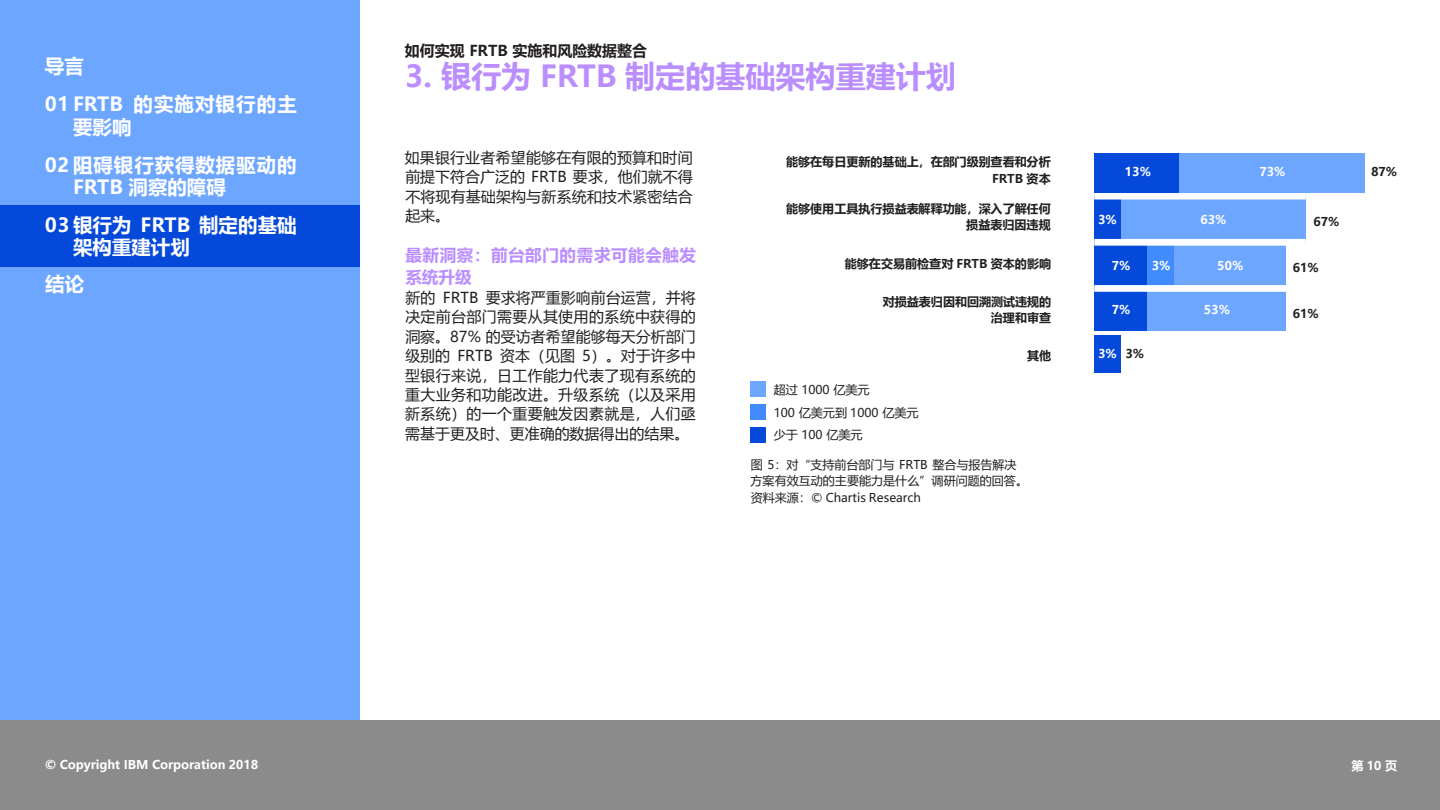
<style>
.page{position:relative;width:1440px;height:810px;background:#fff}
.page>*{position:absolute;margin:0;border:0;box-sizing:border-box;transform-origin:0 0}
.t1{font:700 30px "Microsoft Ya Hei";color:#ba8eff}
.t2{font:700 19.5px/22.5px "Microsoft Ya Hei";letter-spacing:.005em;color:#fff}
.t3{font:700 19.5px/22.5px "Microsoft Ya Hei";letter-spacing:.045em;color:#fff}
.t4{font:700 19.5px/22.5px "Microsoft Ya Hei";letter-spacing:.055em;color:#fff}
.t5{font:700 16.5px/21.5px "Microsoft Ya Hei";letter-spacing:.035em;color:#ba8eff}
.t6{font:15px/19.5px "Microsoft Ya Hei";letter-spacing:.01em;color:#231f20;text-align:justify}
.t7{font:700 15px "Microsoft Ya Hei";color:#231f20}
.t8{font:700 12px/16.5px "Microsoft Ya Hei";color:#221f1f;text-align:right}
.t9{font:12px/16.5px "Microsoft Ya Hei";color:#231f20}
.t10{font:700 12px "Microsoft Ya Hei";letter-spacing:-.005em;color:#fff}
.t11{font:12px "Microsoft Ya Hei";color:#221f1f}
</style>
<div class="page">
<div style="left:0;top:0;width:360px;height:48px;background:#6da6ff"></div>
<div style="left:0;top:303px;width:360px;height:417px;background:#6da6ff"></div>
<div style="left:0;top:720px;width:1440px;height:90px;background:#8b8b8b"></div>
<div style="left:0;top:48px;width:360px;height:37px;background:#6da6ff"></div>
<div style="left:0;top:145px;width:360px;height:61px;background:#6da6ff"></div>
<div style="left:0;top:84px;width:360px;height:62px;background:#6da6ff"></div>
<div style="left:0;top:206px;width:360px;height:61px;background:#0549da"></div>
<div style="left:0;top:267px;width:360px;height:36px;background:#6da6ff"></div>
<div style="left:751px;top:428px;width:15px;height:15px;background:#0549da"></div>
<div style="left:751px;top:404px;width:15px;height:16px;background:#418bff"></div>
<div style="left:751px;top:381px;width:15px;height:15px;background:#6da6ff"></div>
<div style="left:1094px;top:336px;width:27px;height:37px;background:#0549da"></div>
<div style="left:1094px;top:196px;width:27px;height:46px;background:#0549da"></div>
<div style="left:1121px;top:196px;width:185px;height:46px;background:#6da6ff"></div>
<div style="left:1094px;top:242px;width:54px;height:46px;background:#0549da"></div>
<div style="left:1148px;top:242px;width:26px;height:46px;background:#418bff"></div>
<div style="left:1174px;top:242px;width:112px;height:46px;background:#6da6ff"></div>
<div style="left:1094px;top:288px;width:54px;height:43px;background:#0549da"></div>
<div style="left:1148px;top:288px;width:138px;height:43px;background:#6da6ff"></div>
<div style="left:1094px;top:239px;width:212px;height:7px;background:#fff"></div>
<div style="left:1094px;top:285px;width:192px;height:7px;background:#fff"></div>
<div style="left:1094px;top:193px;width:212px;height:7px;background:#fff"></div>
<div style="left:1094px;top:153px;width:86px;height:39px;background:#0549da"></div>
<div style="left:1180px;top:153px;width:185px;height:39px;background:#6da6ff"></div>
<p class="t2" style="left:45px;top:54px;width:40px">导言</p>
<p class="t4" style="left:73px;top:92px;width:225px;text-indent:-28px">01 FRTB 的实施对银行的主要影响</p>
<p class="t3" style="left:73px;top:153px;width:225px;text-indent:-28px">02 阻碍银行获得数据驱动的<br>FRTB 洞察的障碍</p>
<p class="t2" style="left:73px;top:213px;width:225px;text-indent:-28px">03 银行为 FRTB 制定的基础架构重建计划</p>
<p class="t2" style="left:45px;top:272px;width:40px">结论</p>
<p class="t7" style="left:405px;top:40px;width:244px">如何实现 FRTB 实施和风险数据整合</p>
<p class="t1" style="left:405px;top:55px;width:552px">3. 银行为 FRTB 制定的基础架构重建计划</p>
<p class="t6" style="left:405px;top:147px;width:289px">如果银行业者希望能够在有限的预算和时间前提下符合广泛的 FRTB 要求，他们就不得不将现有基础架构与新系统和技术紧密结合起来。</p>
<p class="t5" style="left:405px;top:244px;width:292px">最新洞察：前台部门的需求可能会触发系统升级</p>
<p class="t6" style="left:405px;top:287px;width:292px">新的 FRTB 要求将严重影响前台运营，并将决定前台部门需要从其使用的系统中获得的洞察。87% 的受访者希望能够每天分析部门级别的 FRTB 资本（见图 5）。对于许多中型银行来说，日工作能力代表了现有系统的重大业务和功能改进。升级系统（以及采用新系统）的一个重要触发因素就是，人们亟需基于更及时、更准确的数据得出的结果。</p>
<p class="t8" style="left:786px;top:153px;width:266px">能够在每日更新的基础上，在部门级别查看和分析<br>FRTB 资本</p>
<p class="t8" style="left:786px;top:200px;width:266px">能够使用工具执行损益表解释功能，深入了解任何损益表归因违规</p>
<p class="t8" style="left:845px;top:255px;width:208px">能够在交易前检查对 FRTB 资本的影响</p>
<p class="t8" style="left:883px;top:293px;width:170px">对损益表归因和回溯测试违规的</p>
<p class="t8" style="left:991px;top:309px;width:62px">治理和审查</p>
<p class="t8" style="left:1027px;top:347px;width:26px">其他</p>
<p class="t11" style="left:774px;top:382px;width:97px">超过 1000 亿美元</p>
<p class="t11" style="left:774px;top:404px;width:146px">100 亿美元到 1000 亿美元</p>
<p class="t11" style="left:774px;top:427px;width:90px">少于 100 亿美元</p>
<p class="t9" style="left:751px;top:456px;width:279px">图 5：对“支持前台部门与 FRTB 整合与报告解决方案有效互动的主要能力是什么”调研问题的回答。</p>
<p class="t9" style="left:751px;top:489px;width:172px">资料来源：© Chartis Research</p>
<p class="t10" style="left:1125px;top:163px;width:27px">13%</p>
<p class="t10" style="left:1260px;top:163px;width:27px">73%</p>
<p class="t10" style="left:1098px;top:211px;width:20px">3%</p>
<p class="t10" style="left:1200px;top:211px;width:27px">63%</p>
<p class="t10" style="left:1112px;top:257px;width:20px">7%</p>
<p class="t10" style="left:1152px;top:257px;width:20px">3%</p>
<p class="t10" style="left:1217px;top:257px;width:27px">50%</p>
<p class="t10" style="left:1112px;top:301px;width:20px">7%</p>
<p class="t10" style="left:1204px;top:301px;width:27px">53%</p>
<p class="t10" style="left:1098px;top:346px;width:20px">3%</p>
<p class="t8" style="left:1125px;top:345px;width:20px">3%</p>
<p class="t8" style="left:1313px;top:213px;width:27px">67%</p>
<p class="t8" style="left:1293px;top:259px;width:27px">61%</p>
<p class="t8" style="left:1293px;top:305px;width:27px">61%</p>
<p class="t8" style="left:1371px;top:163px;width:27px">87%</p>
<p class="t10" style="left:45px;top:756px;width:215px">© Copyright IBM Corporation 2018</p>
<p class="t10" style="left:1351px;top:758px;width:47px">第 10 页</p>
</div>
